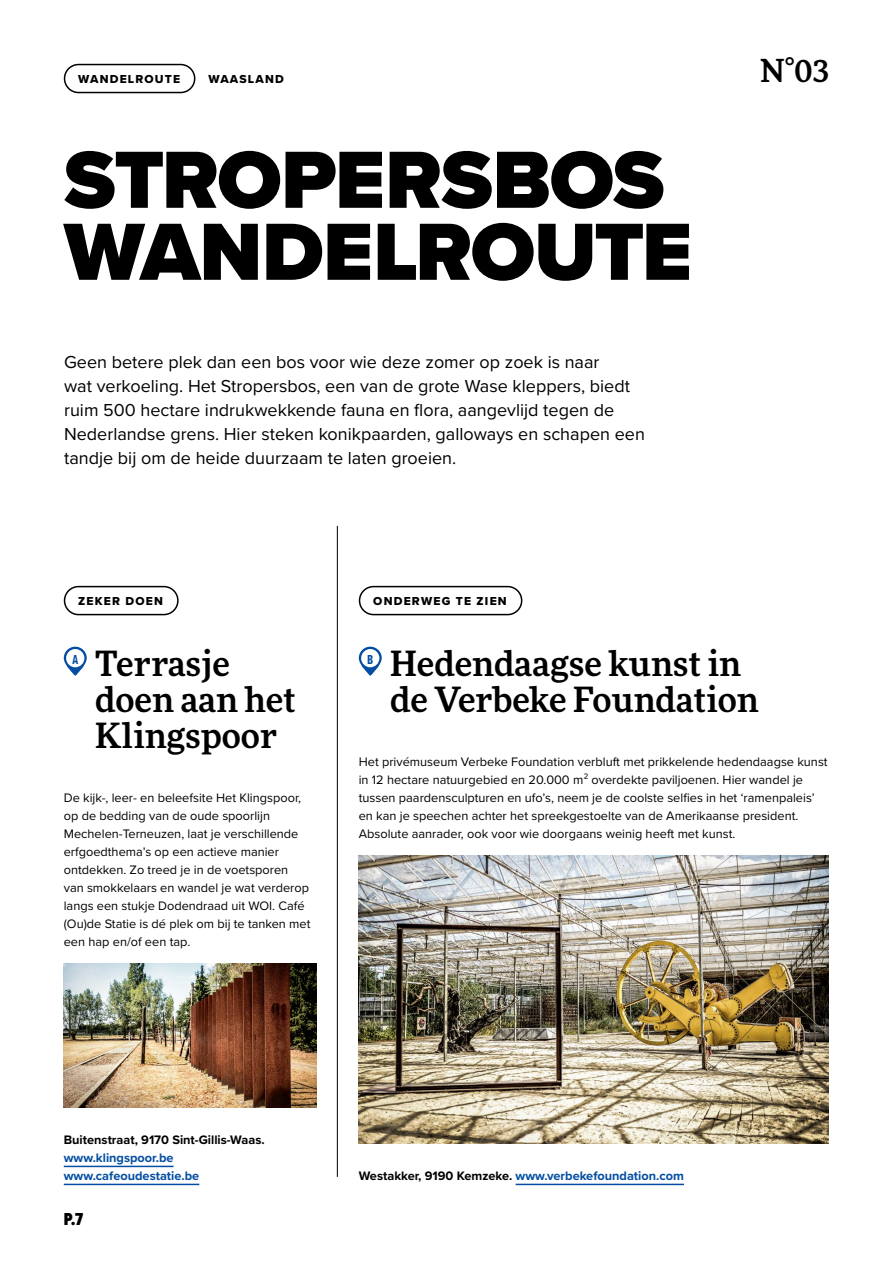
<style>
.page{position:relative;width:893px;height:1263px;background:#fff}
.page>*{position:absolute;margin:0;border:0;box-sizing:border-box;transform-origin:0 0}
.t1{font:900 84px/72px "Proxima Nova";letter-spacing:-.015em;color:#000}
.t2{font:500 34.5px/36px "More Pro";color:#000}
.t3{font:500 31.5px "More Pro";color:#000}
.t4{font:18px/24px "Proxima Nova";color:#000}
.t5{font:900 18px "Proxima Nova Ex Cn";color:#000}
.t6{font:700 13.5px "Proxima Nova Ex Cn";color:#034ea2}
.t7{font:12.75px/18px "Proxima Nova";color:#000}
.t8{font:700 12.75px/18px "Proxima Nova";color:#034ea2}
.t9{font:700 12.75px "Proxima Nova";color:#000}
.t10{font:12px "Proxima Nova Extrabld";letter-spacing:.1em;color:#000}
.s1{color:#000}
</style>
<div class="page">
<hr style="left:337px;top:526px;width:1px;height:651px;background:#000">
<div style="left:64px;top:64px;width:131px;height:29px;border:2px solid #000;border-radius:14px"></div>
<hr style="left:64px;top:1166px;width:110px;height:1px;background:#034ea2">
<hr style="left:64px;top:1184px;width:135px;height:1px;background:#034ea2">
<div style="left:64px;top:586px;width:115px;height:29px;border:2px solid #000;border-radius:14px"></div>
<svg style="left:64px;top:647px;width:23px;height:29px"></svg>
<div style="left:66px;top:649px;width:18px;height:18px;background:#fff;border-radius:50%"></div>
<hr style="left:516px;top:1184px;width:168px;height:1px;background:#034ea2">
<div style="left:359px;top:586px;width:163px;height:29px;border:2px solid #000;border-radius:14px"></div>
<svg style="left:359px;top:647px;width:23px;height:29px"></svg>
<div style="left:361px;top:649px;width:18px;height:18px;background:#fff;border-radius:50%"></div>
<img style="left:64px;top:964px;width:252px;height:144px">
<img style="left:359px;top:856px;width:470px;height:288px">
<p class="t10" style="left:78px;top:70px;width:103px">WANDELROUTE</p>
<p class="t10" style="left:208px;top:70px;width:77px">WAASLAND</p>
<h1 class="t1" style="left:64px;top:143px;width:629px">STROPERSBOS<br>WANDELROUTE</h1>
<p class="t4" style="left:64px;top:349px;width:582px">Geen betere plek dan een bos voor wie deze zomer op zoek is naar<br>wat verkoeling. Het Stropersbos, een van de grote Wase kleppers, biedt ruim 500 hectare indrukwekkende fauna en flora, aangevlijd tegen de Nederlandse grens. Hier steken konikpaarden, galloways en schapen een tandje bij om de heide duurzaam te laten groeien.</p>
<p class="t10" style="left:78px;top:592px;width:86px">ZEKER DOEN</p>
<p class="t10" style="left:373px;top:592px;width:135px">ONDERWEG TE ZIEN</p>
<h3 class="t3" style="left:760px;top:48px;width:70px">N°03</h3>
<p class="t6" style="left:72px;top:649px;width:7px">A</p>
<h2 class="t2" style="left:95px;top:643px;width:202px">Terrasje doen aan het<br>Klingspoor</h2>
<p class="t7" style="left:64px;top:788px;width:248px">De kijk-, leer- en beleefsite Het Klingspoor, op de bedding van de oude spoorlijn Mechelen-Terneuzen, laat je verschillende erfgoedthema’s op een actieve manier ontdekken. Zo treed je in de voetsporen van smokkelaars en wandel je wat verderop langs een stukje Dodendraad uit WOI. Café (Ou)de Statie is dé plek om bij te tanken met een hap en/of een tap.</p>
<p class="t6" style="left:367px;top:649px;width:8px">B</p>
<h2 class="t2" style="left:390px;top:643px;width:370px">Hedendaagse kunst in de Verbeke Foundation</h2>
<p class="t7" style="left:359px;top:752px;width:470px">Het privémuseum Verbeke Foundation verbluft met prikkelende hedendaagse kunst in 12 hectare natuurgebied en 20.000 m² overdekte paviljoenen. Hier wandel je tussen paardensculpturen en ufo’s, neem je de coolste selfies in het ‘ramenpaleis’ en kan je speechen achter het spreekgestoelte van de Amerikaanse president.<br>Absolute aanrader, ook voor wie doorgaans weinig heeft met kunst.</p>
<p class="t9" style="left:64px;top:1130px;width:202px">Buitenstraat, 9170 Sint-Gillis-Waas.</p>
<p class="t8" style="left:64px;top:1148px;width:137px">www.klingspoor.be www.cafeoudestatie.be</p>
<h3 class="t5" style="left:64px;top:1206px;width:21px">P.7</h3>
<p class="t8" style="left:359px;top:1166px;width:327px"><span class="s1">Westakker, 9190 Kemzeke.</span> www.verbekefoundation.com</p>
</div>
